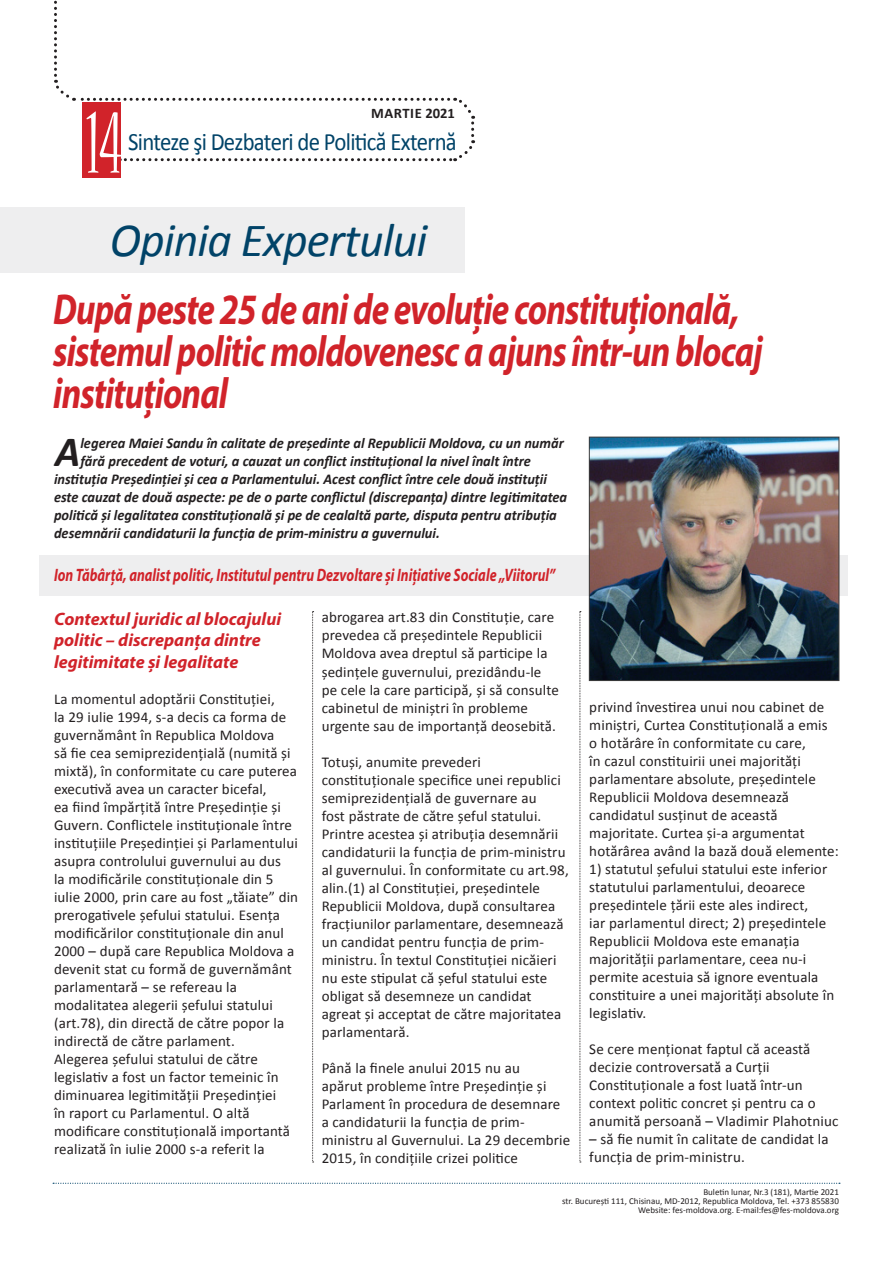
<style>
.page{position:relative;width:893px;height:1263px;background:#fff}
.page>*{position:absolute;margin:0;border:0;box-sizing:border-box;transform-origin:0 0}
.t1{font:condensed 102px "Nueva Std";color:#fff;scale:.6 1}
.texte{font:italic 47.85px "Calibri";letter-spacing:-.02em;color:#014368}
.TITLU{font:italic 700 43.5px/42px "Myriad Pro";letter-spacing:-.025em;color:#d1232a;scale:.8 1}
.MANSHETA{font:italic 700 43.35px "Calibri";color:#231f20;scale:.96 1}
.t2{font:25.05px "Calibri";letter-spacing:-.03em;color:#014368;scale:.91 1}
.INTERTITLU{font:italic 700 18px "Myriad Pro";color:#d1232a;scale:.77 1}
.INTERTITLU-2{font:italic 700 18px/21.6px "Myriad Pro";color:#d1232a}
.texte-2{font:15px/18px "Calibri";letter-spacing:.01em;color:#231f20}
.MANSHETA-2{font:italic 700 15px "Calibri";color:#231f20;scale:.96 1}
.t3{font:700 14.55px "Calibri";letter-spacing:.035em;color:#231f20}
.t4{font:9px/9px "Calibri";color:#231f20;text-align:right}
</style>
<div class="page">
<svg style="left:53px;top:1183px;width:787px;height:1px"></svg>
<svg style="left:54px;top:0;width:422px;height:161px"></svg>
<div style="left:82px;top:102px;width:38px;height:76px;background:#d1232a"></div>
<div style="left:40px;top:555px;width:808px;height:41px;background:#eeeeef"></div>
<div style="left:0;top:207px;width:465px;height:66px;background:#eeeeef"></div>
<img style="left:591px;top:439px;width:246px;height:240px">
<div style="left:589px;top:437px;width:250px;height:244px;border:1px solid #3b3b3b"></div>
<svg style="left:312px;top:611px;width:2px;height:551px"></svg>
<svg style="left:580px;top:611px;width:1px;height:551px"></svg>
<p class="t3" style="left:371px;top:104px;width:85px">MARTIE 2021</p>
<p class="t1" style="left:86px;top:96px;width:62px">14</p>
<h3 class="t2" style="left:128px;top:126px;width:363px">Sinteze şi Dezbateri de Politică Externă</h3>
<p class="texte" style="left:110px;top:207px;width:319px">Opinia Expertului</p>
<p class="TITLU" style="left:53px;top:287px;width:888px">După peste 25 de ani de evoluție constituțională, sistemul politic moldovenesc a ajuns într-un blocaj instituțional</p>
<p class="MANSHETA" style="left:55px;top:424px;width:28px">A</p>
<p class="MANSHETA-2" style="left:80px;top:434px;width:505px">legerea Maiei Sandu în calitate de președinte al Republicii Moldova, cu un număr</p>
<p class="MANSHETA-2" style="left:80px;top:452px;width:471px">fără precedent de voturi, a cauzat un conflict instituțional la nivel înalt între</p>
<p class="MANSHETA-2" style="left:54px;top:470px;width:515px">instituția Președinției și cea a Parlamentului. Acest conflict între cele două instituții</p>
<p class="MANSHETA-2" style="left:54px;top:488px;width:536px">este cauzat de două aspecte: pe de o parte conflictul (discrepanța) dintre legitimitatea</p>
<p class="MANSHETA-2" style="left:54px;top:506px;width:525px">politică și legalitatea constituțională și pe de cealaltă parte, disputa pentru atribuția</p>
<p class="MANSHETA-2" style="left:54px;top:524px;width:403px">desemnării candidaturii la funcția de prim-ministru a guvernului.</p>
<p class="INTERTITLU" style="left:54px;top:564px;width:653px">Ion Tăbârță, analist politic, Institutul pentru Dezvoltare şi Inițiative Sociale „Viitorul”</p>
<p class="INTERTITLU-2" style="left:54px;top:607px;width:229px">Contextul juridic al blocajului politic – discrepanța dintre legitimitate și legalitate</p>
<p class="texte-2" style="left:54px;top:690px;width:246px">La momentul adoptării Constituției,<br>la 29 iulie 1994, s-a decis ca forma de guvernământ în Republica Moldova<br>să fie cea semiprezidențială (numită și mixtă), în conformitate cu care puterea executivă avea un caracter bicefal,<br>ea fiind împărțită între Președinție și Guvern. Conflictele instituționale între instituțiile Președinției și Parlamentului asupra controlului guvernului au dus<br>la modificările constituționale din 5 iulie 2000, prin care au fost „tăiate” din prerogativele șefului statului. Esența modificărilor constituționale din anul 2000 – după care Republica Moldova a devenit stat cu formă de guvernământ parlamentară – se refereau la modalitatea alegerii șefului statului (art.78), din directă de către popor la indirectă de către parlament.</p>
<p class="texte-2" style="left:54px;top:1050px;width:238px">Alegerea șefului statului de către legislativ a fost un factor temeinic în diminuarea legitimității Președinției în raport cu Parlamentul. O altă modificare constituțională importantă realizată în iulie 2000 s-a referit la</p>
<p class="texte-2" style="left:322px;top:608px;width:239px">abrogarea art.83 din Constituție, care prevedea că președintele Republicii Moldova avea dreptul să participe la ședințele guvernului, prezidându-le pe cele la care participă, și să consulte cabinetul de miniștri în probleme urgente sau de importanță deosebită.</p>
<p class="texte-2" style="left:322px;top:752px;width:249px">Totuși, anumite prevederi constituționale specifice unei republici semiprezidențială de guvernare au<br>fost păstrate de către șeful statului.<br>Printre acestea și atribuția desemnării candidaturii la funcția de prim-ministru al guvernului. În conformitate cu art.98, alin.(1) al Constituției, președintele Republicii Moldova, după consultarea fracțiunilor parlamentare, desemnează un candidat pentru funcția de prim&shy;ministru. În textul Constituției nicăieri nu este stipulat că șeful statului este obligat să desemneze un candidat agreat și acceptat de către majoritatea parlamentară.</p>
<p class="texte-2" style="left:322px;top:1058px;width:250px">Până la finele anului 2015 nu au<br>apărut probleme între Președinție și Parlament în procedura de desemnare a candidaturii la funcția de prim&shy;ministru al Guvernului. La 29 decembrie 2015, în condițiile crizei politice</p>
<p class="texte-2" style="left:589px;top:698px;width:251px">privind învestirea unui nou cabinet de miniștri, Curtea Constituțională a emis o hotărâre în conformitate cu care,<br>în cazul constituirii unei majorități parlamentare absolute, președintele Republicii Moldova desemnează candidatul susținut de această majoritate. Curtea și-a argumentat hotărârea având la bază două elemente:</p>
<p class="texte-2" style="left:589px;top:860px;width:246px">1) statutul șefului statului este inferior statutului parlamentului, deoarece președintele țării este ales indirect,<br>iar parlamentul direct; 2) președintele Republicii Moldova este emanația majorității parlamentare, ceea nu-i permite acestuia să ignore eventuala constituire a unei majorități absolute în legislativ.</p>
<p class="texte-2" style="left:589px;top:1040px;width:251px">Se cere menționat faptul că această decizie controversată a Curții Constituționale a fost luată într-un context politic concret și pentru ca o anumită persoană – Vladimir Plahotniuc</p>
<p class="texte-2" style="left:589px;top:1130px;width:241px">– să fie numit în calitate de candidat la funcția de prim-ministru.</p>
<p class="t4" style="left:562px;top:1187px;width:278px">Buletin lunar, Nr.3 (181), Martie 2021<br>str. București 111, Chisinau, MD-2012, Republica Moldova, Tel. +373 855830<br>Website: fes-moldova.org. E-mail:fes@fes-moldova.org</p>
</div>
